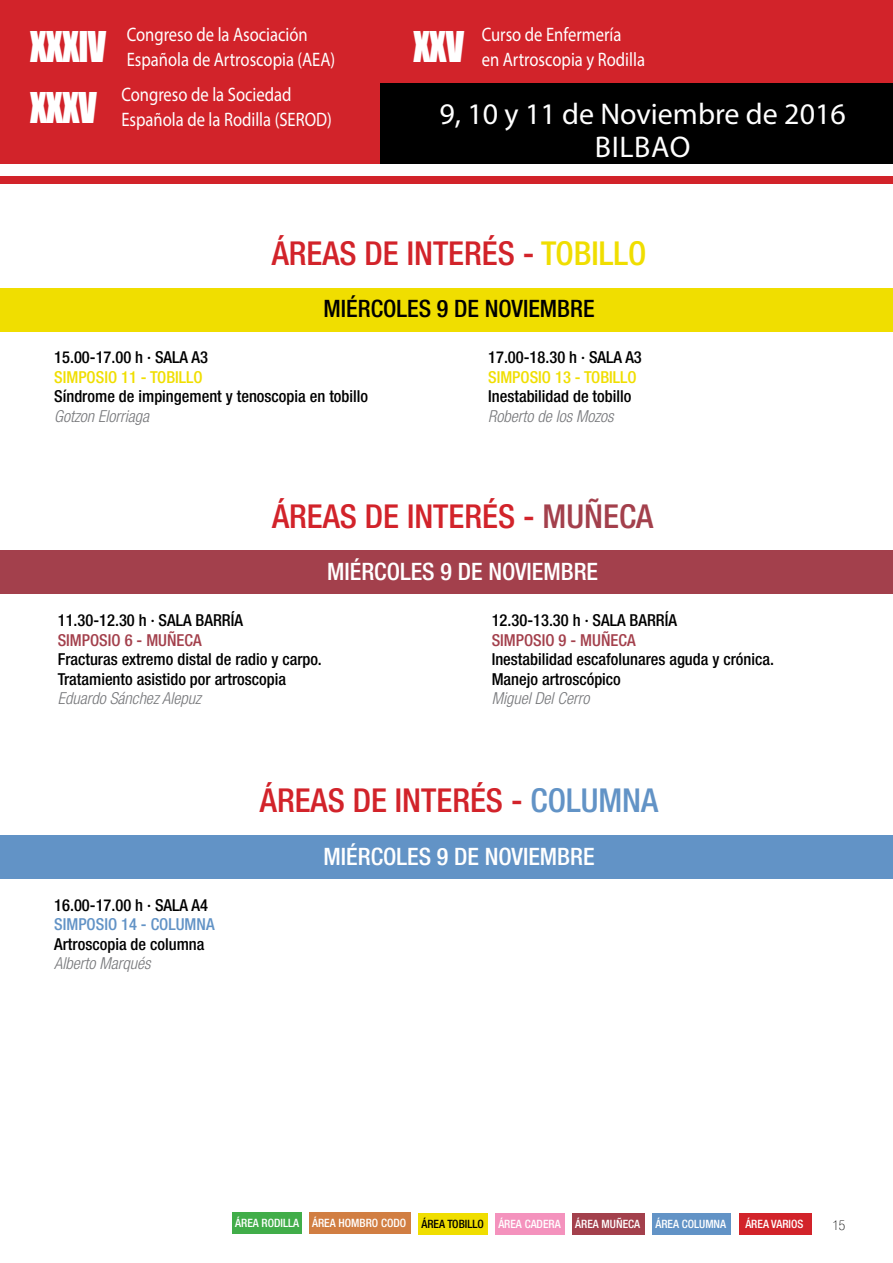
<style>
.page{position:relative;width:893px;height:1263px;background:#fff}
.page>*{position:absolute;margin:0;border:0;box-sizing:border-box;transform-origin:0 0}
.t1{font:38.85px "Impact";letter-spacing:-.02em;color:#fff;scale:.9 1}
.t2{font:500 condensed 33px "Helvetica Neue LT Com";color:#d2232a}
.t3{font:30px/33px "Myriad Pro";color:#fff;text-align:center}
.t4{font:500 condensed 24px "Helvetica Neue LT Com";color:#fff}
.t5{font:500 condensed 24px "Helvetica Neue LT Com";color:#000}
.t6{font:19.5px/24.9px "Myriad Pro";color:#fff;scale:.85 1}
.t7{font:500 condensed 16.5px/19.5px "Helvetica Neue LT Com";color:#000}
.t8{font:italic 300 condensed 16.5px "Helvetica Neue LT Com";color:#77787b}
.t9{font:500 condensed 16.5px "Helvetica Neue LT Com";color:#f0de00}
.t10{font:500 condensed 16.5px "Helvetica Neue LT Com";color:#a3404c}
.t11{font:500 condensed 16.5px "Helvetica Neue LT Com";color:#6293c6}
.t12{font:100 condensed 13.5px "Helvetica Neue LT Com";color:#000}
.t13{font:500 condensed 11.55px "Helvetica Neue LT Com";color:#fff}
.t14{font:500 condensed 11.55px "Helvetica Neue LT Com";color:#000}
.s1{color:#f0de00}
.s2{color:#a3404c}
.s3{color:#6293c6}
.s4{color:#fff}
</style>
<div class="page">
<div style="left:0;top:0;width:893px;height:184px;background:#d2232a"></div>
<div style="left:380px;top:83px;width:513px;height:92px;background:#000"></div>
<div style="left:0;top:164px;width:893px;height:12px;background:#fff"></div>
<div style="left:0;top:288px;width:893px;height:43px;background:#f0de00"></div>
<div style="left:232px;top:1212px;width:69px;height:22px;background:#41ad49"></div>
<div style="left:309px;top:1212px;width:102px;height:22px;background:#d17e42"></div>
<div style="left:572px;top:1213px;width:73px;height:22px;background:#a3404c"></div>
<div style="left:418px;top:1213px;width:70px;height:22px;background:#f0de00"></div>
<div style="left:495px;top:1213px;width:69px;height:22px;background:#f492bd"></div>
<div style="left:652px;top:1213px;width:78px;height:22px;background:#6293c6"></div>
<div style="left:739px;top:1213px;width:73px;height:22px;background:#d2232a"></div>
<div style="left:0;top:551px;width:893px;height:43px;background:#a3404c"></div>
<div style="left:0;top:836px;width:893px;height:43px;background:#6293c6"></div>
<h1 class="t1" style="left:30px;top:17px;width:86px">XXXIV</h1>
<p class="t6" style="left:127px;top:21px;width:247px">Congreso de la Asociación<br>Española de Artroscopia (AEA)</p>
<h1 class="t1" style="left:30px;top:78px;width:76px">XXXV</h1>
<p class="t6" style="left:121px;top:81px;width:249px">Congreso de la Sociedad<br>Española de la Rodilla (SEROD)</p>
<h1 class="t1" style="left:413px;top:17px;width:58px">XXV</h1>
<p class="t6" style="left:482px;top:21px;width:194px">Curso de Enfermería<br>en Artroscopia y Rodilla</p>
<h3 class="t3" style="left:439px;top:97px;width:408px">9, 10 y 11 de Noviembre de 2016<br>BILBAO</h3>
<h2 class="t2" style="left:272px;top:233px;width:376px">ÁREAS DE INTERÉS - <span class="s1">TOBILLO</span></h2>
<h3 class="t5" style="left:324px;top:294px;width:272px">MIÉRCOLES 9 DE NOVIEMBRE</h3>
<p class="t7" style="left:54px;top:348px;width:155px">15.00-17.00 h · SALA A3</p>
<p class="t9" style="left:54px;top:367px;width:150px">SIMPOSIO 11 - TOBILLO</p>
<p class="t7" style="left:54px;top:387px;width:315px">Síndrome de impingement y tenoscopia en tobillo</p>
<p class="t8" style="left:54px;top:407px;width:101px">GotzonElorriaga</p>
<p class="t7" style="left:488px;top:348px;width:155px">17.00-18.30 h · SALA A3</p>
<p class="t9" style="left:488px;top:367px;width:150px">SIMPOSIO 13 - TOBILLO</p>
<p class="t7" style="left:488px;top:387px;width:145px">Inestabilidad de tobillo</p>
<p class="t8" style="left:488px;top:407px;width:131px">RobertodelosMozos</p>
<h2 class="t2" style="left:272px;top:496px;width:383px">ÁREAS DE INTERÉS - <span class="s2">MUÑECA</span></h2>
<h3 class="t4" style="left:327px;top:557px;width:272px">MIÉRCOLES 9 DE NOVIEMBRE</h3>
<p class="t7" style="left:58px;top:610px;width:187px">11.30-12.30 h · SALA BARRÍA</p>
<p class="t10" style="left:58px;top:630px;width:145px">SIMPOSIO 6 - MUÑECA</p>
<p class="t7" style="left:58px;top:649px;width:265px">Fracturas extremo distal de radio y carpo.<br>Tratamiento asistido por artroscopia</p>
<p class="t8" style="left:58px;top:689px;width:149px">EduardoSánchezAlepuz</p>
<p class="t7" style="left:492px;top:610px;width:187px">12.30-13.30 h · SALA BARRÍA</p>
<p class="t10" style="left:492px;top:630px;width:145px">SIMPOSIO 9 - MUÑECA</p>
<p class="t7" style="left:492px;top:649px;width:284px">Inestabilidad escafolunares aguda y crónica.<br>Manejo artroscópico</p>
<p class="t8" style="left:492px;top:689px;width:103px">MiguelDelCerro</p>
<h2 class="t2" style="left:260px;top:781px;width:400px">ÁREAS DE INTERÉS - <span class="s3">COLUMNA</span></h2>
<p class="t7" style="left:54px;top:895px;width:155px">16.00-17.00 h · SALA A4</p>
<p class="t11" style="left:54px;top:915px;width:162px">SIMPOSIO 14 - COLUMNA</p>
<p class="t7" style="left:54px;top:934px;width:152px">Artroscopia de columna</p>
<p class="t8" style="left:54px;top:954px;width:102px">AlbertoMarqués</p>
<h3 class="t4" style="left:324px;top:842px;width:272px">MIÉRCOLES 9 DE NOVIEMBRE</h3>
<p class="t13" style="left:235px;top:1216px;width:172px">ÁREA RODILLA ÁREA HOMBRO CODO</p>
<p class="t14" style="left:421px;top:1217px;width:141px">ÁREA TOBILLO <span class="s4">ÁREA CADERA</span></p>
<p class="t13" style="left:575px;top:1217px;width:66px">ÁREA MUÑECA</p>
<p class="t13" style="left:655px;top:1217px;width:72px">ÁREA COLUMNA</p>
<p class="t13" style="left:745px;top:1217px;width:60px">ÁREA VARIOS</p>
<p class="t12" style="left:832px;top:1218px;width:14px">15</p>
</div>
